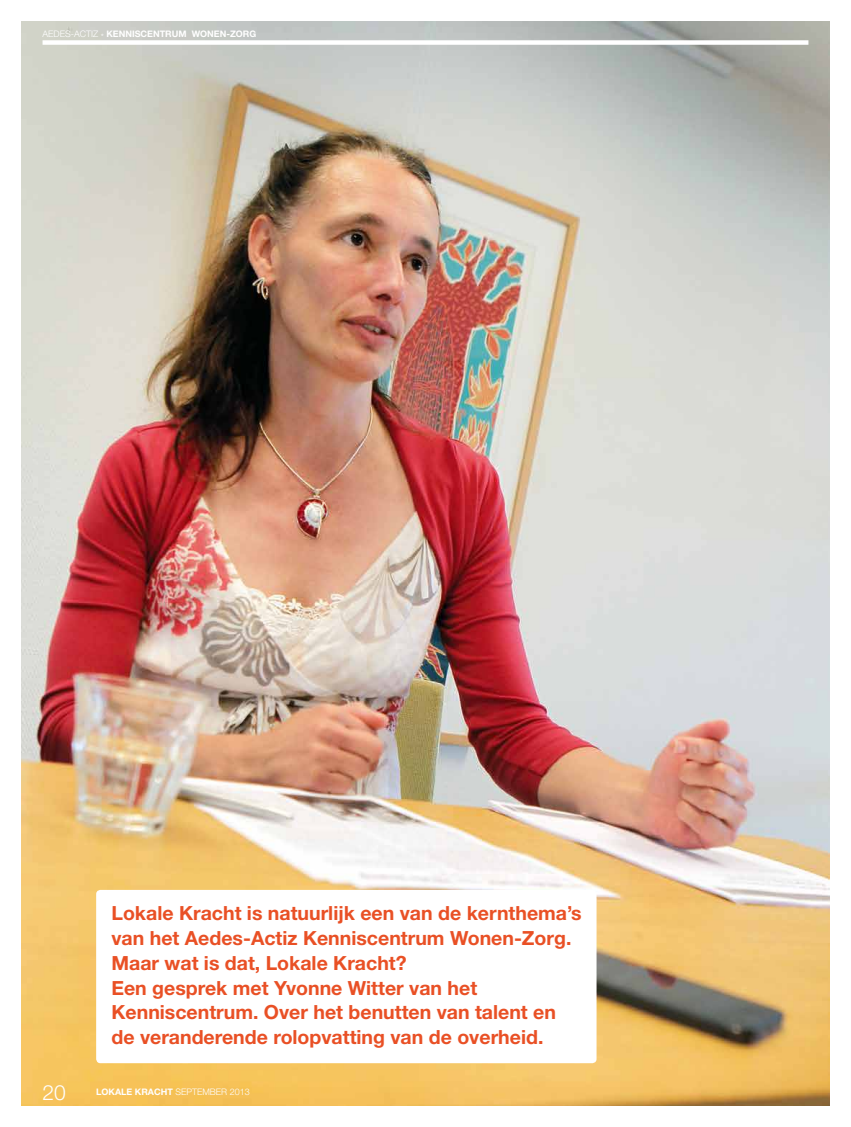
<style>
.page{position:relative;width:851px;height:1127px;background:#fff}
.page>*{position:absolute;margin:0;border:0;box-sizing:border-box;transform-origin:0 0}
.t1{font:300 21px "Helvetica Neue";color:#fff}
.t2{font:700 19.5px/24.8px "Helvetica Neue";color:#e95025}
.t3{font:700 9px "Helvetica Neue";color:#fff}
.t4{font:300 9px "Helvetica Neue";color:#fff}
.s1{font-weight:300}
.s2{font-weight:700}
</style>
<div class="page">
<img style="left:21px;top:21px;width:808px;height:1085px">
<div style="left:43px;top:40px;width:765px;height:5px;background:#fff"></div>
<div style="left:96px;top:890px;width:500px;height:173px;background:#fff;border-radius:4px"></div>
<p class="t3" style="left:43px;top:28px;width:215px"><span class="s1">AEDES-ACTIZ *</span> KENNISCENTRUM WONEN-ZORG</p>
<p class="t2" style="left:111px;top:900px;width:471px">Lokale Kracht is natuurlijk een van de kernthema’s van het Aedes-Actiz Kenniscentrum Wonen-Zorg.<br>Maar wat is dat, Lokale Kracht?<br>Een gesprek met Yvonne Witter van het Kenniscentrum. Over het benutten van talent en de veranderende rolopvatting van de overheid.</p>
<p class="t1" style="left:43px;top:1080px;width:25px">20</p>
<p class="t4" style="left:96px;top:1086px;width:155px"><span class="s2">LOKALE KRACHT</span> SEPTEMBER 2013</p>
</div>
